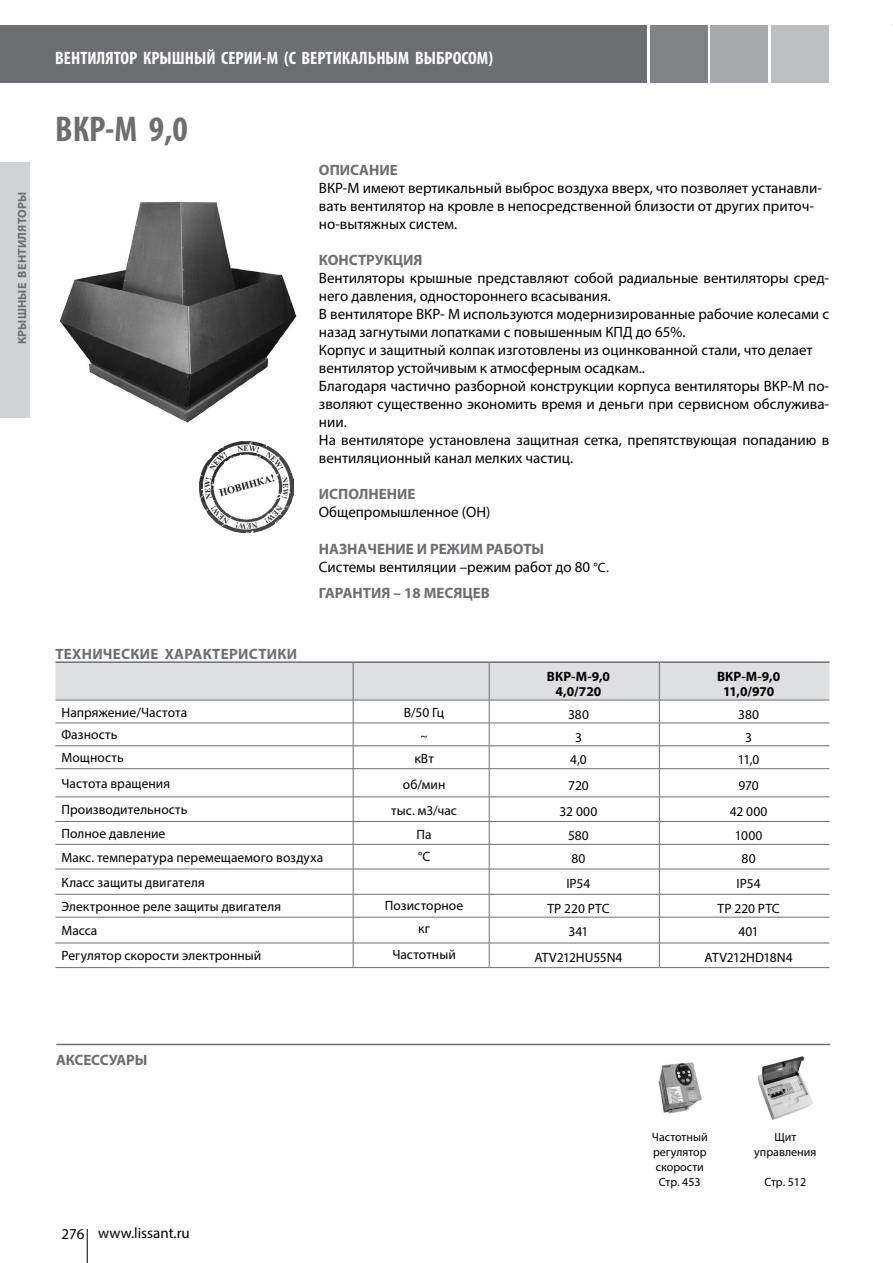
<style>
.page{position:relative;width:893px;height:1263px;background:#fff}
.page>*{position:absolute;margin:0;border:0;box-sizing:border-box;transform-origin:0 0}
.t1{font:700 condensed 36px "Myriad Pro";color:#6d6e71}
.t2{font:700 condensed 18px "Myriad Pro";color:#fff}
.t3{font:15px/18px "Myriad Pro";color:#000}
.t4{font:700 15px "Myriad Pro";letter-spacing:.005em;color:#6d6e71}
.t5{font:13.5px "Myriad Pro";letter-spacing:.005em;color:#000}
.t6{font:700 13.5px/15px "Myriad Pro";letter-spacing:.005em;color:#000;text-align:center}
.t7{font:12px/15px "Myriad Pro";color:#000;text-align:center}
.t8{font:700 12px "Myriad Pro";letter-spacing:.02em;color:#6d6e71}
.s1{font-weight:700;color:#6d6e71}
.s2{font-size:13.5px}
</style>
<div class="page">
<div style="left:0;top:162px;width:30px;height:255px;background:#d1d3d4"></div>
<hr style="left:87px;top:1229px;width:1px;height:34px;background:#000">
<div style="left:0;top:26px;width:646px;height:57px;background:#6d6e71"></div>
<div style="left:650px;top:26px;width:57px;height:57px;background:#808285"></div>
<div style="left:711px;top:26px;width:57px;height:57px;background:#a7a9ac"></div>
<div style="left:771px;top:26px;width:58px;height:57px;background:#bcbec0"></div>
<img style="left:59px;top:201px;width:238px;height:222px">
<hr style="left:56px;top:1044px;width:774px;height:1px;background:#6d6e71">
<img style="left:759px;top:1057px;width:53px;height:62px">
<img style="left:658px;top:1062px;width:44px;height:52px">
<hr style="left:56px;top:661px;width:297px;height:2px;background:#6d6e71">
<hr style="left:353px;top:661px;width:136px;height:2px;background:#6d6e71">
<hr style="left:489px;top:661px;width:170px;height:2px;background:#6d6e71">
<hr style="left:659px;top:661px;width:170px;height:2px;background:#6d6e71">
<hr style="left:56px;top:967px;width:297px;height:1px;background:#6d6e71">
<hr style="left:353px;top:967px;width:136px;height:1px;background:#6d6e71">
<hr style="left:489px;top:967px;width:170px;height:1px;background:#6d6e71">
<svg style="left:56px;top:662px;width:773px;height:305px"></svg>
<hr style="left:659px;top:943px;width:170px;height:1px;background:#6d6e71">
<hr style="left:659px;top:967px;width:170px;height:1px;background:#6d6e71">
<img style="left:200px;top:442px;width:93px;height:91px">
<p class="t8" style="left:14px;top:344px;width:154px;rotate:-90deg">КРЫШНЫЕ ВЕНТИЛЯТОРЫ</p>
<p class="t2" style="left:55px;top:47px;width:439px">ВЕНТИЛЯТОР КРЫШНЫЙ СЕРИИ-М (С ВЕРТИКАЛЬНЫМ ВЫБРОСОМ)</p>
<p class="t1" style="left:55px;top:106px;width:134px">ВКР-М 9,0</p>
<p class="t4" style="left:55px;top:644px;width:243px">ТЕХНИЧЕСКИЕ ХАРАКТЕРИСТИКИ</p>
<p class="t3" style="left:319px;top:161px;width:505px"><span class="s1">ОПИСАНИЕ<br></span>ВКР-М имеют вертикальный выброс воздуха вверх, что позволяет устанавли&shy;вать вентилятор на кровле в непосредственной близости от других приточ&shy;но-вытяжных систем.</p>
<p class="t3" style="left:319px;top:251px;width:512px"><span class="s1">КОНСТРУКЦИЯ<br></span>Вентиляторы крышные представляют собой радиальные вентиляторы сред&shy;него давления, одностороннего всасывания.<br>В вентиляторе ВКР- М используются модернизированные рабочие колесами с назад загнутыми лопатками с повышенным КПД до 65%.<br>Корпус и защитный колпак изготовлены из оцинкованной стали, что делает вентилятор устойчивым к атмосферным осадкам..<br>Благодаря частично разборной конструкции корпуса вентиляторы ВКР-М по&shy;зволяют существенно экономить время и деньги при сервисном обслужива&shy;нии.<br>На вентиляторе установлена защитная сетка, препятствующая попаданию в вентиляционный канал мелких частиц.</p>
<p class="t3" style="left:319px;top:485px;width:173px"><span class="s1">ИСПОЛНЕНИЕ<br></span>Общепромышленное (ОН)</p>
<p class="t3" style="left:319px;top:539px;width:291px"><span class="s1">НАЗНАЧЕНИЕ И РЕЖИМ РАБОТЫ<br></span>Системы вентиляции –режим работ до 80 <span class="s2">°C.</span></p>
<p class="t4" style="left:319px;top:583px;width:173px">ГАРАНТИЯ – 18 МЕСЯЦЕВ</p>
<p class="t6" style="left:547px;top:668px;width:65px">ВКР-М-9,0<br>4,0/720</p>
<p class="t6" style="left:717px;top:668px;width:65px">ВКР-М-9,0<br>11,0/970</p>
<p class="t5" style="left:62px;top:704px;width:127px">Напряжение/Частота</p>
<p class="t5" style="left:404px;top:704px;width:42px">В/50 Гц</p>
<p class="t5" style="left:568px;top:706px;width:22px">380</p>
<p class="t5" style="left:738px;top:706px;width:22px">380</p>
<p class="t5" style="left:62px;top:726px;width:57px">Фазность</p>
<p class="t7" style="left:421px;top:728px;width:9px">~</p>
<p class="t5" style="left:575px;top:729px;width:8px">3</p>
<p class="t5" style="left:745px;top:729px;width:8px">3</p>
<p class="t5" style="left:62px;top:749px;width:64px">Мощность</p>
<p class="t5" style="left:414px;top:750px;width:21px">кВт</p>
<p class="t5" style="left:570px;top:752px;width:18px">4,0</p>
<p class="t5" style="left:738px;top:752px;width:23px">11,0</p>
<p class="t5" style="left:62px;top:775px;width:110px">Частота вращения</p>
<p class="t5" style="left:403px;top:776px;width:44px">об/мин</p>
<p class="t5" style="left:568px;top:777px;width:22px">720</p>
<p class="t5" style="left:738px;top:777px;width:22px">970</p>
<p class="t5" style="left:62px;top:801px;width:128px">Производительность</p>
<p class="t5" style="left:391px;top:802px;width:67px">тыс. м3/час</p>
<p class="t5" style="left:560px;top:803px;width:39px">32 000</p>
<p class="t5" style="left:730px;top:803px;width:39px">42 000</p>
<p class="t5" style="left:62px;top:825px;width:105px">Полное давление</p>
<p class="t5" style="left:417px;top:826px;width:17px">Па</p>
<p class="t5" style="left:568px;top:827px;width:22px">580</p>
<p class="t5" style="left:735px;top:827px;width:29px">1000</p>
<p class="t5" style="left:62px;top:849px;width:263px">Макс. температура перемещаемого воздуха</p>
<p class="t5" style="left:418px;top:848px;width:14px">°C</p>
<p class="t5" style="left:571px;top:850px;width:15px">80</p>
<p class="t5" style="left:742px;top:850px;width:15px">80</p>
<p class="t5" style="left:62px;top:874px;width:145px">Класс защиты двигателя</p>
<p class="t5" style="left:566px;top:875px;width:26px">IP54</p>
<p class="t5" style="left:736px;top:875px;width:26px">IP54</p>
<p class="t5" style="left:61px;top:898px;width:221px">Электронное реле защиты двигателя</p>
<p class="t5" style="left:385px;top:897px;width:80px">Позисторное</p>
<p class="t5" style="left:547px;top:900px;width:64px">ТР 220 РТС</p>
<p class="t5" style="left:717px;top:900px;width:64px">ТР 220 РТС</p>
<p class="t5" style="left:61px;top:922px;width:37px">Масса</p>
<p class="t5" style="left:418px;top:920px;width:13px">кг</p>
<p class="t5" style="left:568px;top:923px;width:22px">341</p>
<p class="t5" style="left:738px;top:923px;width:22px">401</p>
<p class="t5" style="left:62px;top:947px;width:201px">Регулятор скорости электронный</p>
<p class="t5" style="left:392px;top:946px;width:65px">Частотный</p>
<p class="t5" style="left:534px;top:949px;width:90px">ATV212HU55N4</p>
<p class="t5" style="left:704px;top:949px;width:90px">ATV212HD18N4</p>
<p class="t4" style="left:56px;top:1050px;width:93px">АКСЕССУАРЫ</p>
<p class="t3" style="left:62px;top:1224px;width:130px">276 www.lissant.ru</p>
<p class="t7" style="left:652px;top:1129px;width:57px">Частотный регулятор скорости<br>Стр. 453</p>
<p class="t7" style="left:754px;top:1129px;width:64px">Щит управления</p>
<p class="t7" style="left:764px;top:1174px;width:43px">Стр. 512</p>
</div>
